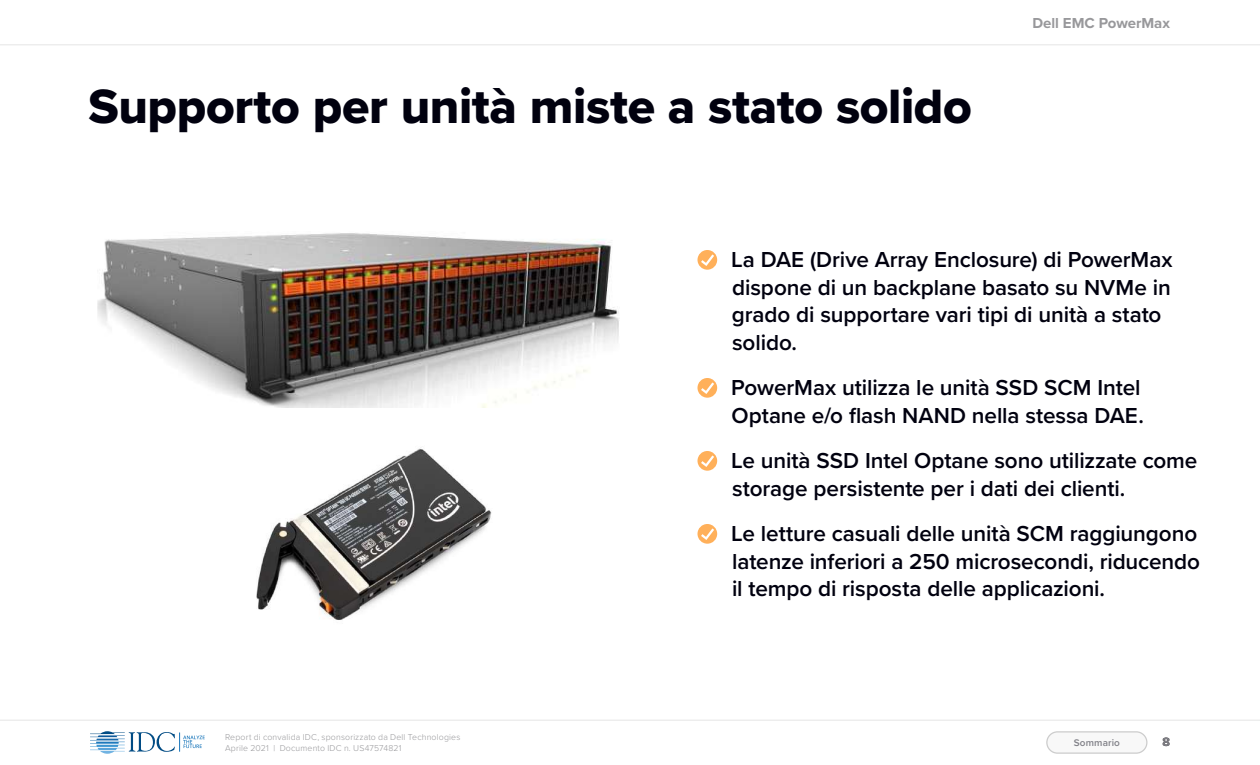
<style>
.page{position:relative;width:1260px;height:765px;background:#fff}
.page>*{position:absolute;margin:0;border:0;box-sizing:border-box;transform-origin:0 0}
.t1{font:50px "Proxima Nova Extrabld";letter-spacing:-.005em;color:#01010f}
.t2{font:600 22.5px/27.5px "Proxima Nova";letter-spacing:-.005em;color:#01010f}
.t3{font:700 15px "Proxima Nova";color:#98989b}
.t4{font:700 12.5px "Proxima Nova";color:#231f20}
.t5{font:600 10px "Proxima Nova";letter-spacing:.015em;color:#808087}
.t6{font:300 8.75px/11.2px "Proxima Nova";letter-spacing:.02em;color:#98989b}
</style>
<div class="page">
<svg style="left:90px;top:731px;width:115px;height:23px"></svg>
<hr style="left:0;top:45px;width:1260px;height:1px;background:#e5e5e5">
<hr style="left:0;top:720px;width:1260px;height:1px;background:#e5e5e5">
<div style="left:1047px;top:732px;width:100px;height:21px;background:#f8f8f8;border-radius:11px"></div>
<div style="left:1046px;top:731px;width:102px;height:23px;border:1px solid #ccc;border-radius:11px"></div>
<svg style="left:698px;top:250px;width:19px;height:20px"></svg>
<svg style="left:698px;top:378px;width:19px;height:20px"></svg>
<svg style="left:698px;top:451px;width:19px;height:20px"></svg>
<svg style="left:698px;top:524px;width:19px;height:20px"></svg>
<img style="left:97px;top:233px;width:522px;height:174px">
<img style="left:256px;top:447px;width:236px;height:173px">
<h1 class="t1" style="left:88px;top:69px;width:885px">Supporto per unità miste a stato solido</h1>
<p class="t3" style="left:1032px;top:12px;width:139px">Dell EMC PowerMax</p>
<p class="t2" style="left:731px;top:245px;width:443px">La DAE (Drive Array Enclosure) di PowerMax dispone di un backplane basato su NVMe in grado di supportare vari tipi di unità a stato solido.</p>
<p class="t2" style="left:731px;top:373px;width:414px">PowerMax utilizza le unità SSD SCM Intel<br>Optane e/o flash NAND nella stessa DAE.</p>
<p class="t2" style="left:731px;top:446px;width:468px">Le unità SSD Intel Optane sono utilizzate come storage persistente per i dati dei clienti.</p>
<p class="t2" style="left:731px;top:519px;width:470px">Le letture casuali delle unità SCM raggiungono latenze inferiori a 250 microsecondi, riducendo il tempo di risposta delle applicazioni.</p>
<p class="t6" style="left:225px;top:731px;width:237px">Report di convalida IDC, sponsorizzato da Dell Technologies<br>Aprile 2021 | Documento IDC n. US47574821</p>
<p class="t5" style="left:1074px;top:735px;width:48px">Sommario</p>
<p class="t4" style="left:1162px;top:733px;width:9px">8</p>
</div>
